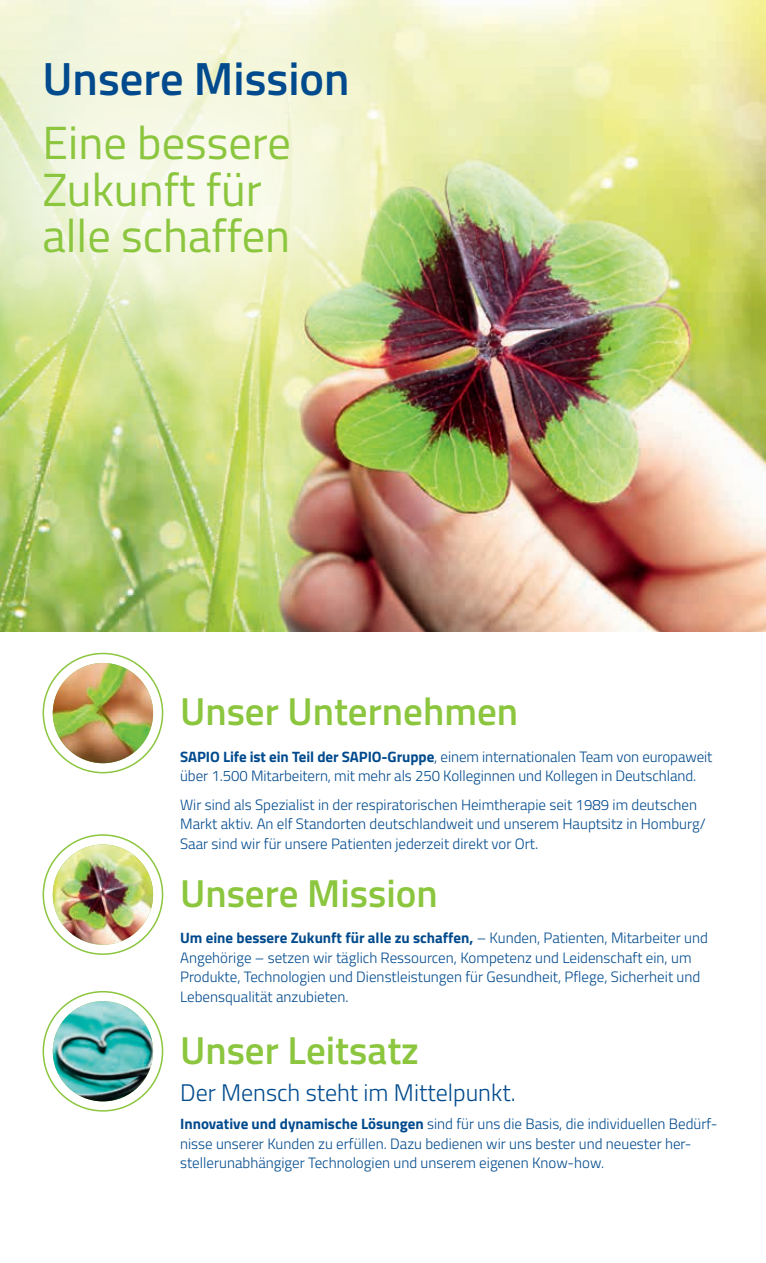
<style>
.page{position:relative;width:766px;height:1263px;background:#fff}
.page>*{position:absolute;margin:0;border:0;box-sizing:border-box;transform-origin:0 0}
.t1{font:46.5px/46.5px "Titillium Web";color:#8bc63e}
.t2{font:600 46.5px "Titillium Web";color:#004a8d}
.t3{font:600 39px "Titillium Web";color:#8bc63e}
.t4{font:300 24px "Titillium Web";color:#004a8d}
.t5{font:300 15px/19.5px "Titillium Web";color:#004a8d}
.s1{font-weight:700}
</style>
<div class="page">
<img style="left:0;top:0;width:765px;height:631px">
<svg style="left:43px;top:653px;width:119px;height:120px"></svg>
<div style="left:43px;top:653px;width:120px;height:120px;border:2px solid #8bc63e;border-radius:50%"></div>
<img style="left:53px;top:663px;width:100px;height:100px;border-radius:50px">
<div style="left:0;top:0;width:487px;height:456px;background:#fff;opacity:.85"></div>
<div style="left:43px;top:834px;width:120px;height:121px;border:2px solid #8bc63e;border-radius:50%"></div>
<img style="left:53px;top:844px;width:100px;height:101px;border-radius:50px">
<svg style="left:43px;top:992px;width:119px;height:119px"></svg>
<div style="left:43px;top:991px;width:120px;height:120px;border:2px solid #8bc63e;border-radius:50%"></div>
<img style="left:53px;top:1001px;width:100px;height:100px;border-radius:50px">
<h1 class="t2" style="left:43px;top:44px;width:308px">Unsere Mission</h1>
<h1 class="t1" style="left:43px;top:117px;width:250px">Eine bessere<br>Zukunft für alle schaffen</h1>
<h2 class="t3" style="left:180px;top:682px;width:339px">Unser Unternehmen</h2>
<p class="t5" style="left:180px;top:746px;width:533px"><span class="s1">SAPIO Life ist ein Teil der SAPIO-Gruppe</span>, einem internationalen Team von europaweit über 1.500 Mitarbeitern, mit mehr als 250 Kolleginnen und Kollegen in Deutschland.</p>
<p class="t5" style="left:180px;top:794px;width:527px">Wir sind als Spezialist in der respiratorischen Heimtherapie seit 1989 im deutschen<br>Markt aktiv. An elf Standorten deutschlandweit und unserem Hauptsitz in Homburg/<br>Saar sind wir für unsere Patienten jederzeit direkt vor Ort.</p>
<h2 class="t3" style="left:180px;top:864px;width:259px">Unsere Mission</h2>
<p class="t5" style="left:180px;top:928px;width:529px"><span class="s1">Um eine bessere Zukunft für alle zu schaffen,</span> – Kunden, Patienten, Mitarbeiter und Angehörige – setzen wir täglich Ressourcen, Kompetenz und Leidenschaft ein, um Produkte, Technologien und Dienstleistungen für Gesundheit, Pflege, Sicherheit und Lebensqualität anzubieten.</p>
<h2 class="t3" style="left:180px;top:1021px;width:240px">Unser Leitsatz</h2>
<h3 class="t4" style="left:180px;top:1075px;width:337px">Der Mensch steht im Mittelpunkt.</h3>
<p class="t5" style="left:180px;top:1113px;width:538px"><span class="s1">Innovative und dynamische Lösungen</span> sind für uns die Basis, die individuellen Bedürf&shy;nisse unserer Kunden zu erfüllen. Dazu bedienen wir uns bester und neuester her&shy;stellerunabhängiger Technologien und unserem eigenen Know-how.</p>
</div>
